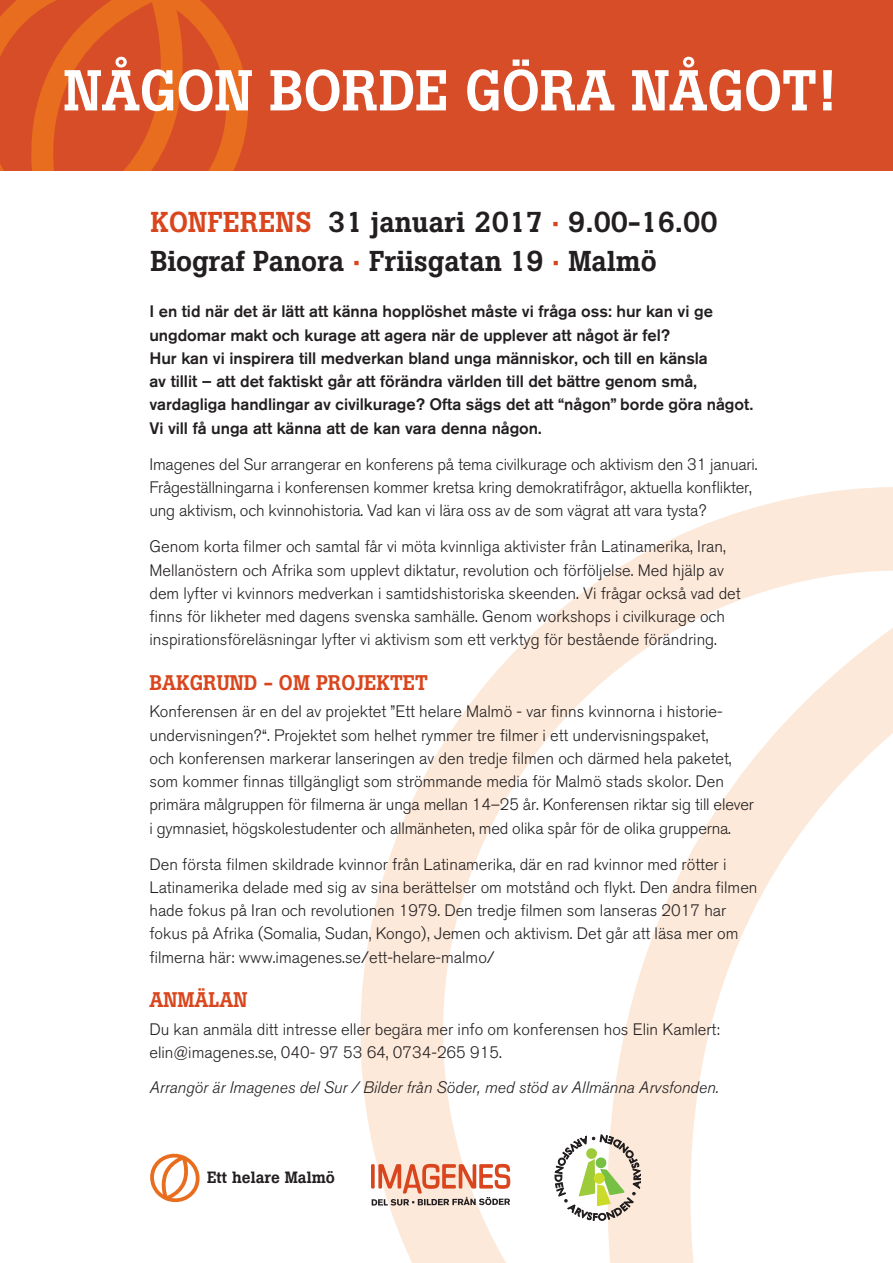
<style>
.page{position:relative;width:893px;height:1263px;background:#fff}
.page>*{position:absolute;margin:0;border:0;box-sizing:border-box;transform-origin:0 0}
.R1{font:500 57px "Boton";color:#fff}
.Friskus_R3{font:500 28.5px/39px "Boton";color:#231f20}
.Friskus_R3-2{font:500 21px "Boton";color:#d9461d}
.t1{font:300 16.5px/23.2px "Akzidenz Grotesk BQ";color:#231f20}
.t2{font:500 16.5px/23.2px "Akzidenz Grotesk BQ";letter-spacing:-.005em;color:#231f20}
.t3{font:italic 300 16.5px "Akzidenz Grotesk BQ";color:#231f20}
.R1-2{font:500 16.2px "Boton";color:#231f20}
.s1{color:#d9461d}
</style>
<div class="page">
<div style="left:0;top:0;width:893px;height:172px;background:#d74d28"></div>
<svg style="left:0;top:0;width:248px;height:171px"></svg>
<svg style="left:360px;top:487px;width:533px;height:776px"></svg>
<svg style="left:150px;top:1153px;width:50px;height:50px"></svg>
<svg style="left:555px;top:1135px;width:86px;height:85px"></svg>
<hr style="left:371px;top:1164px;width:4px;height:24px;background:#d9461d">
<svg style="left:372px;top:1164px;width:138px;height:41px"></svg>
<div style="left:0;top:171px;width:893px;height:100px;background:#fff"></div>
<p class="R1" style="left:64px;top:57px;width:773px">NÅGON BORDE GÖRA NÅGOT!</p>
<p class="Friskus_R3" style="left:150px;top:202px;width:569px"><span class="s1">KONFERENS</span> 31 januari 2017 <span class="s1">·</span> 9.00-16.00<br>Biograf Panora <span class="s1">·</span> Friisgatan 19 <span class="s1">·</span> Malmö</p>
<p class="t2" style="left:149px;top:300px;width:605px">I en tid när det är lätt att känna hopplöshet måste vi fråga oss: hur kan vi ge ungdomar makt och kurage att agera när de upplever att något är fel?<br>Hur kan vi inspirera till medverkan bland unga människor, och till en känsla<br>av tillit – att det faktiskt går att förändra världen till det bättre genom små, vardagliga handlingar av civilkurage? Ofta sägs det att “någon” borde göra något.<br>Vi vill få unga att känna att de kan vara denna någon.</p>
<p class="t1" style="left:149px;top:453px;width:610px">Imagenes del Sur arrangerar en konferens på tema civilkurage och aktivism den 31 januari.<br>Frågeställningarna i konferensen kommer kretsa kring demokratifrågor, aktuella konflikter, ung aktivism, och kvinnohistoria. Vad kan vi lära oss av de som vägrat att vara tysta?</p>
<p class="t1" style="left:149px;top:535px;width:593px">Genom korta filmer och samtal får vi möta kvinnliga aktivister från Latinamerika, Iran, Mellanöstern och Afrika som upplevt diktatur, revolution och förföljelse. Med hjälp av dem lyfter vi kvinnors medverkan i samtidshistoriska skeenden. Vi frågar också vad det finns för likheter med dagens svenska samhälle. Genom workshops i civilkurage och inspirationsföreläsningar lyfter vi aktivism som ett verktyg för bestående förändring.</p>
<p class="Friskus_R3-2" style="left:149px;top:670px;width:280px">BAKGRUND - OM PROJEKTET</p>
<p class="t1" style="left:149px;top:700px;width:606px">Konferensen är en del av projektet ”Ett helare Malmö - var finns kvinnorna i historie&shy;undervisningen?“. Projektet som helhet rymmer tre filmer i ett undervisningspaket,<br>och konferensen markerar lanseringen av den tredje filmen och därmed hela paketet, som kommer finnas tillgängligt som strömmande media för Malmö stads skolor. Den primära målgruppen för filmerna är unga mellan 14–25 år. Konferensen riktar sig till elever i gymnasiet, högskolestudenter och allmänheten, med olika spår för de olika grupperna.</p>
<p class="t1" style="left:149px;top:852px;width:610px">Den första filmen skildrade kvinnor från Latinamerika, där en rad kvinnor med rötter i Latinamerika delade med sig av sina berättelser om motstånd och flykt. Den andra filmen hade fokus på Iran och revolutionen 1979. Den tredje filmen som lanseras 2017 har fokus på Afrika (Somalia, Sudan, Kongo), Jemen och aktivism. Det går att läsa mer om filmerna här: www.imagenes.se/ett-helare-malmo/</p>
<p class="Friskus_R3-2" style="left:149px;top:987px;width:100px">ANMÄLAN</p>
<p class="t1" style="left:149px;top:1017px;width:572px">Du kan anmäla ditt intresse eller begära mer info om konferensen hos Elin Kamlert: elin@imagenes.se, 040- 97 53 64, 0734-265 915.</p>
<p class="t3" style="left:149px;top:1078px;width:571px">Arrangör är Imagenes del Sur / Bilder från Söder, med stöd av Allmänna Arvsfonden.</p>
<p class="R1-2" style="left:207px;top:1167px;width:129px">Ett helare Malmö</p>
</div>
